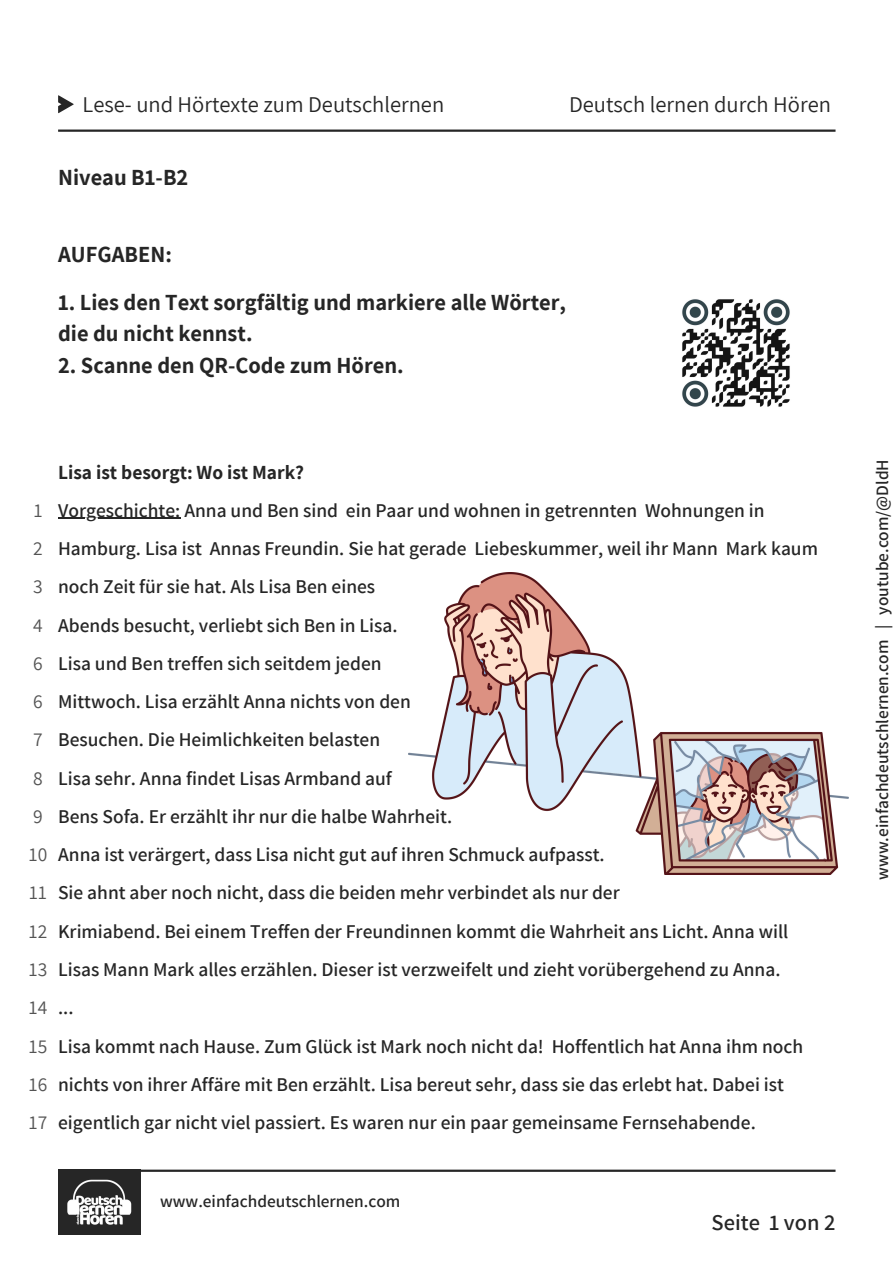
<style>
.page{position:relative;width:894px;height:1264px;background:#fff}
.page>*{position:absolute;margin:0;border:0;box-sizing:border-box;transform-origin:0 0}
.t1{font:700 22.5px/31.5px "Assistant";color:#262626}
.t2{font:22.5px "Assistant";color:#262626}
.t3{font:600 22.5px "Assistant";color:#262626}
.t4{font:600 19.5px/38.2px "Assistant";color:#262626}
.t5{font:700 19.5px "Assistant";color:#262626}
.t6{font:19.5px/38.2px "Assistant";color:#545454}
.t7{font:600 17.4px "Assistant";color:#262626}
</style>
<div class="page">
<hr style="left:58px;top:129px;width:777px;height:3px;background:#262626">
<svg style="left:58px;top:95px;width:16px;height:18px"></svg>
<img style="left:682px;top:299px;width:108px;height:108px">
<hr style="left:58px;top:518px;width:122px;height:1px;background:#262626">
<hr style="left:133px;top:1169px;width:702px;height:2px;background:#262626">
<div style="left:58px;top:1169px;width:83px;height:66px;background:#262626"></div>
<img style="left:67px;top:1179px;width:65px;height:46px">
<img style="left:408px;top:573px;width:440px;height:301px">
<h3 class="t2" style="left:82px;top:89px;width:363px">Lese- und Hörtexte zum Deutschlernen</h3>
<p class="t2" style="left:569px;top:89px;width:263px">Deutsch lernen durch Hören</p>
<h2 class="t1" style="left:58px;top:161px;width:132px">Niveau B1-B2</h2>
<h1 class="t1" style="left:58px;top:238px;width:115px">AUFGABEN:</h1>
<h2 class="t1" style="left:58px;top:285px;width:509px">1. Lies den Text sorgfältig und markiere alle Wörter, die du nicht kennst.</h2>
<h2 class="t1" style="left:58px;top:348px;width:347px">2. Scanne den QR-Code zum Hören.</h2>
<p class="t6" style="left:29px;top:490px;width:20px">1<br>2<br>3<br>4<br>6<br>6<br>7<br>8<br>9<br>10<br>11<br>12<br>13<br>14<br>15<br>16<br>17</p>
<p class="t5" style="left:58px;top:458px;width:247px">Lisa ist besorgt: Wo ist Mark?</p>
<h3 class="t4" style="left:58px;top:490px;width:761px">Vorgeschichte: Anna und Ben sind ein Paar und wohnen in getrennten Wohnungen in Hamburg. Lisa ist Annas Freundin. Sie hat gerade Liebeskummer, weil ihr Mann Mark kaum noch Zeit für sie hat. Als Lisa Ben eines<br>Abends besucht, verliebt sich Ben in Lisa.<br>Lisa und Ben treffen sich seitdem jeden<br>Mittwoch. Lisa erzählt Anna nichts von den<br>Besuchen. Die Heimlichkeiten belasten<br>Lisa sehr. Anna findet Lisas Armband auf<br>Bens Sofa. Er erzählt ihr nur die halbe Wahrheit.<br>Anna ist verärgert, dass Lisa nicht gut auf ihren Schmuck aufpasst.<br>Sie ahnt aber noch nicht, dass die beiden mehr verbindet als nur der<br>Krimiabend. Bei einem Treffen der Freundinnen kommt die Wahrheit ans Licht. Anna will Lisas Mann Mark alles erzählen. Dieser ist verzweifelt und zieht vorübergehend zu Anna.<br>...<br>Lisa kommt nach Hause. Zum Glück ist Mark noch nicht da! Hoffentlich hat Anna ihm noch nichts von ihrer Affäre mit Ben erzählt. Lisa bereut sehr, dass sie das erlebt hat. Dabei ist eigentlich gar nicht viel passiert. Es waren nur ein paar gemeinsame Fernsehabende.</h3>
<h4 class="t7" style="left:160px;top:1189px;width:242px">www.einfachdeutschlernen.com</h4>
<h5 class="t3" style="left:711px;top:1206px;width:125px">Seite 1 von 2</h5>
<p class="t7" style="left:870px;top:879px;width:422px;rotate:-90deg">www.einfachdeutschlernen.com | youtube.com/@DldH</p>
</div>
